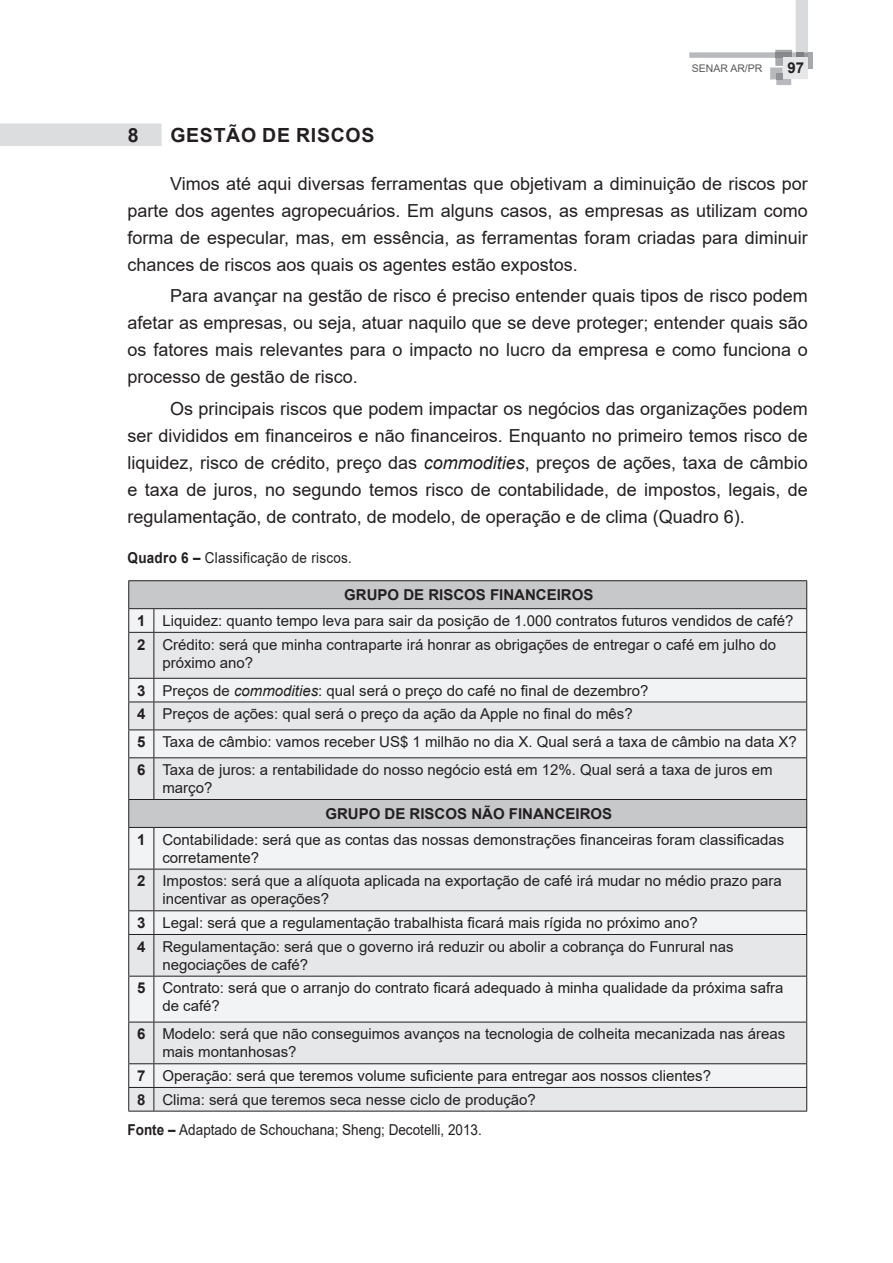
<style>
.page{position:relative;width:893px;height:1263px;background:#fff}
.page>*{position:absolute;margin:0;border:0;box-sizing:border-box;transform-origin:0 0}
.t1{font:700 19.5px "Arial";letter-spacing:.035em;color:#231f20}
.t2{font:18px/27px "Arial";color:#231f20;text-align:justify}
.t3{font:15px/23.7px "Arial";color:#231f20}
.t4{font:15px "Arial";color:#231f20;scale:.9 1}
.t5{font:15px "Arial";letter-spacing:.02em;color:#231f20;scale:.9 1}
.t6{font:700 15px "Arial";color:#231f20}
.t7{font:10.5px "Arial";color:#57585a}
.s1{font-style:italic}
.s2{font-weight:700}
</style>
<div class="page">
<div style="left:808px;top:52px;width:5px;height:16px;background:#a7a8ac"></div>
<svg style="left:689px;top:0;width:119px;height:85px"></svg>
<div style="left:796px;top:52px;width:7px;height:6px;background:#7e8083"></div>
<div style="left:784px;top:58px;width:24px;height:21px;background:#e6e7e9"></div>
<div style="left:0;top:124px;width:162px;height:22px;background:#dcdddf"></div>
<div style="left:155px;top:581px;width:651px;height:27px;background:#c7c8ca"></div>
<svg style="left:155px;top:609px;width:651px;height:23px;fill:#f2f3f4"></svg>
<svg style="left:129px;top:633px;width:677px;height:478px;fill:#e6e7e9"></svg>
<hr style="left:154px;top:580px;width:653px;height:1px;background:#231f20">
<hr style="left:128px;top:633px;width:1px;height:45px;background:#231f20">
<hr style="left:154px;top:608px;width:653px;height:1px;background:#231f20">
<svg style="left:806px;top:581px;width:1px;height:51px"></svg>
<hr style="left:154px;top:633px;width:1px;height:45px;background:#231f20">
<hr style="left:806px;top:633px;width:1px;height:45px;background:#231f20">
<hr style="left:154px;top:758px;width:1px;height:41px;background:#231f20">
<svg style="left:128px;top:580px;width:27px;height:53px"></svg>
<hr style="left:154px;top:632px;width:653px;height:1px;background:#231f20">
<hr style="left:154px;top:678px;width:653px;height:1px;background:#231f20">
<svg style="left:806px;top:800px;width:1px;height:27px"></svg>
<hr style="left:128px;top:828px;width:1px;height:41px;background:#231f20">
<hr style="left:128px;top:976px;width:1px;height:46px;background:#231f20">
<hr style="left:154px;top:827px;width:653px;height:1px;background:#231f20">
<hr style="left:154px;top:828px;width:1px;height:41px;background:#231f20">
<hr style="left:806px;top:828px;width:1px;height:41px;background:#231f20">
<hr style="left:154px;top:869px;width:1px;height:41px;background:#231f20">
<svg style="left:806px;top:911px;width:1px;height:23px"></svg>
<hr style="left:154px;top:935px;width:1px;height:41px;background:#231f20">
<hr style="left:154px;top:976px;width:1px;height:46px;background:#231f20">
<hr style="left:806px;top:976px;width:1px;height:46px;background:#231f20">
<hr style="left:154px;top:1022px;width:1px;height:41px;background:#231f20">
<hr style="left:154px;top:701px;width:653px;height:1px;background:#231f20">
<svg style="left:806px;top:679px;width:1px;height:78px"></svg>
<hr style="left:154px;top:729px;width:653px;height:1px;background:#231f20">
<svg style="left:128px;top:678px;width:27px;height:80px"></svg>
<hr style="left:128px;top:758px;width:1px;height:41px;background:#231f20">
<hr style="left:154px;top:757px;width:653px;height:1px;background:#231f20">
<hr style="left:806px;top:758px;width:1px;height:41px;background:#231f20">
<svg style="left:128px;top:799px;width:26px;height:29px"></svg>
<hr style="left:154px;top:799px;width:653px;height:1px;background:#231f20">
<svg style="left:129px;top:869px;width:25px;height:1px"></svg>
<hr style="left:128px;top:869px;width:1px;height:41px;background:#231f20">
<hr style="left:154px;top:869px;width:653px;height:1px;background:#231f20">
<hr style="left:806px;top:869px;width:1px;height:41px;background:#231f20">
<hr style="left:154px;top:910px;width:653px;height:1px;background:#231f20">
<svg style="left:128px;top:910px;width:27px;height:25px"></svg>
<hr style="left:128px;top:935px;width:1px;height:41px;background:#231f20">
<hr style="left:154px;top:934px;width:653px;height:1px;background:#231f20">
<hr style="left:806px;top:935px;width:1px;height:41px;background:#231f20">
<svg style="left:128px;top:976px;width:26px;height:1px"></svg>
<hr style="left:154px;top:976px;width:653px;height:1px;background:#231f20">
<svg style="left:129px;top:1022px;width:25px;height:1px"></svg>
<hr style="left:128px;top:1022px;width:1px;height:41px;background:#231f20">
<hr style="left:154px;top:1022px;width:653px;height:1px;background:#231f20">
<hr style="left:806px;top:1022px;width:1px;height:41px;background:#231f20">
<hr style="left:154px;top:1063px;width:653px;height:1px;background:#231f20">
<hr style="left:154px;top:1087px;width:653px;height:1px;background:#231f20">
<svg style="left:806px;top:1064px;width:1px;height:47px"></svg>
<svg style="left:128px;top:1063px;width:27px;height:49px"></svg>
<hr style="left:154px;top:1111px;width:653px;height:1px;background:#231f20">
<p class="t7" style="left:692px;top:61px;width:72px">SENAR AR/PR</p>
<p class="t6" style="left:787px;top:57px;width:18px">97</p>
<h1 class="t1" style="left:128px;top:121px;width:12px">8</h1>
<h1 class="t1" style="left:170px;top:121px;width:205px">GESTÃO DE RISCOS</h1>
<p class="t2" style="left:128px;top:170px;width:682px;text-indent:43px">Vimos até aqui diversas ferramentas que objetivam a diminuição de riscos por parte dos agentes agropecuários. Em alguns casos, as empresas as utilizam como forma de especular, mas, em essência, as ferramentas foram criadas para diminuir chances de riscos aos quais os agentes estão expostos.</p>
<p class="t2" style="left:128px;top:282px;width:682px;text-indent:43px">Para avançar na gestão de risco é preciso entender quais tipos de risco podem afetar as empresas, ou seja, atuar naquilo que se deve proteger; entender quais são os fatores mais relevantes para o impacto no lucro da empresa e como funciona o processo de gestão de risco.</p>
<p class="t2" style="left:128px;top:395px;width:682px;text-indent:43px">Os principais riscos que podem impactar os negócios das organizações podem ser divididos em financeiros e não financeiros. Enquanto no primeiro temos risco de liquidez, risco de crédito, preço das <span class="s1">commodities</span>, preços de ações, taxa de câmbio e taxa de juros, no segundo temos risco de contabilidade, de impostos, legais, de regulamentação, de contrato, de modelo, de operação e de clima (Quadro 6).</p>
<p class="t5" style="left:128px;top:548px;width:251px"><span class="s2">Quadro 6 –</span> Classificação de riscos.</p>
<p class="t3" style="left:137px;top:582px;width:658px;line-height:25.8px;text-align:center"><span class="s2">GRUPO DE RISCOS FINANCEIROS<br>1</span> Liquidez: quanto tempo leva para sair da posição de 1.000 contratos futuros vendidos de café?</p>
<p class="t3" style="left:162px;top:635px;width:615px;line-height:18px;text-indent:-25px"><span class="s2">2</span> Crédito: será que minha contraparte irá honrar as obrigações de entregar o café em julho do próximo ano?</p>
<p class="t3" style="left:137px;top:678px;width:513px"><span class="s2">3</span> Preços de <span class="s1">commodities</span>: qual será o preço do café no final de dezembro?<br><span class="s2">4</span> Preços de ações: qual será o preço da ação da Apple no final do mês?</p>
<p class="t3" style="left:137px;top:728px;width:661px;line-height:27.9px"><span class="s2">5</span> Taxa de câmbio: vamos receber US$ 1 milhão no dia X. Qual será a taxa de câmbio na data X?<br><span class="s2">6</span> Taxa de juros: a rentabilidade do nosso negócio está em 12%. Qual será a taxa de juros em</p>
<p class="t3" style="left:162px;top:776px;width:52px">março?</p>
<p class="t3" style="left:137px;top:801px;width:649px;line-height:25.8px;text-indent:188px"><span class="s2">GRUPO DE RISCOS NÃO FINANCEIROS<br>1</span> Contabilidade: será que as contas das nossas demonstrações financeiras foram classificadas</p>
<p class="t3" style="left:137px;top:845px;width:646px;text-indent:25px">corretamente?<br><span class="s2">2</span> Impostos: será que a alíquota aplicada na exportação de café irá mudar no médio prazo para</p>
<p class="t3" style="left:137px;top:887px;width:598px;text-indent:25px">incentivar as operações?<br><span class="s2">3</span> Legal: será que a regulamentação trabalhista ficará mais rígida no próximo ano?<br><span class="s2">4</span> Regulamentação: será que o governo irá reduzir ou abolir a cobrança do Funrural nas</p>
<p class="t3" style="left:137px;top:952px;width:648px;text-indent:25px">negociações de café?<br><span class="s2">5</span> Contrato: será que o arranjo do contrato ficará adequado à minha qualidade da próxima safra</p>
<p class="t3" style="left:137px;top:992px;width:649px;line-height:27.9px;text-indent:25px">de café?<br><span class="s2">6</span> Modelo: será que não conseguimos avanços na tecnologia de colheita mecanizada nas áreas</p>
<p class="t3" style="left:137px;top:1040px;width:575px;text-indent:25px">mais montanhosas?<br><span class="s2">7</span> Operação: será que teremos volume suficiente para entregar aos nossos clientes?<br><span class="s2">8</span> Clima: será que teremos seca nesse ciclo de produção?</p>
<p class="t4" style="left:128px;top:1120px;width:395px"><span class="s2">Fonte –</span> Adaptado de Schouchana; Sheng; Decotelli, 2013.</p>
</div>
